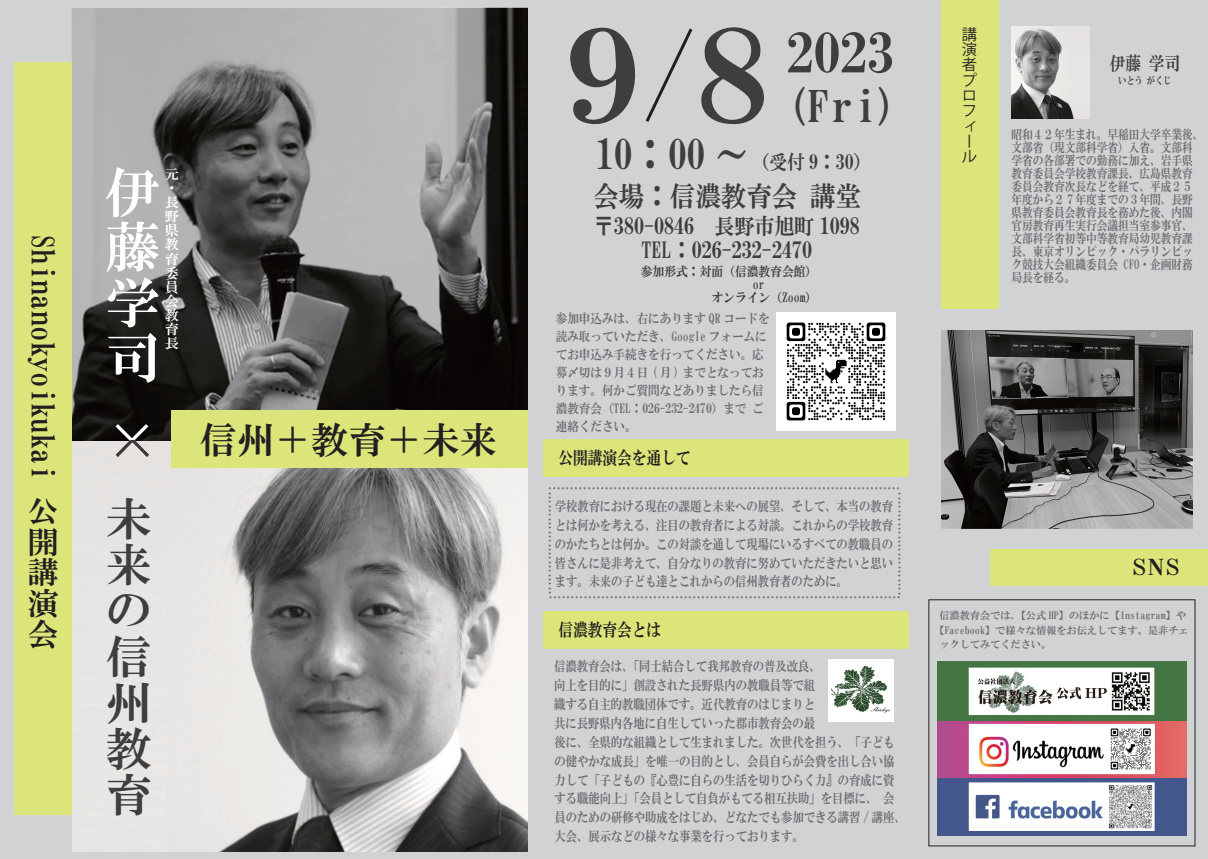
<style>
.page{position:relative;width:1208px;height:859px;background:#d1d2d4}
.page>*{position:absolute;margin:0;border:0;box-sizing:border-box;transform-origin:0 0}
.t1{font:130px "HG Mincho E";color:#3e3e3f}
.t2{font:55.3px/55.3px "HG Mincho E";color:#fff;text-align:justify}
.t3{font:53.5px "HG Mincho E";color:#3e3e3f}
.t4{font:46px/46px "HG Mincho E";color:#3e3e3f;text-align:justify}
.t5{font:43.6px "HG Mincho E";color:#3e3e3f;scale:1.09 1}
.t6{font:37.1px "HG Mincho E";color:#231f20}
.t7{font:30.8px/30.8px "HG Mincho E";color:#231f20;text-align:justify}
.t8{font:28px "HG Mincho E";color:#3e3e3f;scale:.91 1}
.t9{font:22.4px/23.8px "HG Mincho E";color:#3e3e3f;text-align:center;scale:.89 1}
.t10{font:22px "HG Mincho E";color:#231f20;scale:1.51 1}
.t11{font:19.8px "HG Mincho E";color:#3e3e3f;scale:.89 1}
.t12{font:19px "HG Mincho E";color:#3e3e3f;scale:.82 1}
.t13{font:17.9px "HG Mincho E";color:#231f20;scale:.82 1}
.t14{font:15.3px/15.3px "Koz Go Pr 6 N";color:#231f20}
.t15{font:14.1px/14.1px "HG Mincho E";color:#fff}
.t16{font:13.7px/18.9px "HG Mincho E";color:#6c6d70;scale:.83 1}
.t17{font:13.7px/18.9px "HG Mincho E";color:#6c6d70;text-align:justify;scale:.82 1}
.t18{font:13px/13px "HG Mincho E";color:#6c6d70;scale:.82 1}
.t19{font:13px/18px "HG Mincho E";color:#6c6d70;scale:.89 1}
.t20{font:13px/26px "HG Mincho E";color:#3e3e3f;text-align:right;scale:.91 1}
.t21{font:10.6px "HG Mincho E";color:#6c6d70;scale:.81 1}
.t22{font:10.5px "HG Mincho E";color:#6c6d70;scale:.83 1}
.t23{font:10.3px "HG Mincho E";color:#6c6d70}
.t24{font:10px "HG Mincho E";color:#3e3e3f;scale:.82 1}
.s1{font-size:40.5px}
</style>
<div class="page">
<img style="left:828px;top:660px;width:65px;height:62px">
<img style="left:777px;top:312px;width:118px;height:119px">
<div style="left:928px;top:599px;width:267px;height:247px;background:#d1d2d4"></div>
<img style="left:937px;top:661px;width:249px;height:175px">
<img style="left:72px;top:441px;width:456px;height:410px">
<img style="left:1011px;top:27px;width:78px;height:92px">
<img style="left:72px;top:8px;width:456px;height:433px">
<img style="left:941px;top:330px;width:251px;height:199px">
<div style="left:171px;top:410px;width:357px;height:57px;background:#dce57a"></div>
<div style="left:543px;top:611px;width:365px;height:38px;background:#dce57a"></div>
<div style="left:14px;top:63px;width:58px;height:752px;background:#dce57a"></div>
<div style="left:940px;top:0;width:58px;height:308px;background:#dce57a"></div>
<div style="left:543px;top:439px;width:365px;height:38px;background:#dce57a"></div>
<div style="left:990px;top:549px;width:218px;height:36px;background:#dce57a"></div>
<svg style="left:643px;top:25px;width:52px;height:100px;background:#c6c7c9"></svg>
<img style="left:106px;top:441px;width:45px;height:22px">
<h3 class="t7" style="left:58px;top:234px;width:248px;rotate:90deg">Shinanokyoikukai</h3>
<h3 class="t7" style="left:28px;top:495px;width:32px">公開講演会</h3>
<h2 class="t2" style="left:105px;top:164px;width:56px">伊藤学司</h2>
<p class="t15" style="left:165px;top:167px;width:15px">元・長野県教育委員会教育長</p>
<h2 class="t2" style="left:160px;top:413px;width:57px;rotate:90deg">×</h2>
<h3 class="t4" style="left:106px;top:495px;width:47px">未来の信州教育</h3>
<h3 class="t6" style="left:200px;top:421px;width:298px">信州＋教育＋未来</h3>
<h1 class="t1" style="left:538px;top:9px;width:262px">９８</h1>
<h3 class="t3" style="left:787px;top:26px;width:109px">2023</h3>
<h3 class="t5" style="left:782px;top:84px;width:111px">(Fri)</h3>
<h3 class="t11" style="left:596px;top:152px;width:311px"><span class="s1">10：00 ～</span>（受付 9：30）</h3>
<h3 class="t8" style="left:593px;top:182px;width:296px">会場：信濃教育会 講堂</h3>
<h3 class="t9" style="left:594px;top:214px;width:300px">〒380-0846　長野市旭町 1098<br>TEL：026-232-2470</h3>
<p class="t20" style="left:641px;top:258px;width:195px">参加形式：対面（信濃教育会館）オンライン（Zoom）</p>
<p class="t19" style="left:556px;top:309px;width:242px">参加申込みは、右にあります QR コードを読み取っていただき、Google フォームにてお申込み手続きを行ってください。応募〆切は９月４日 ( 月 ) までとなっております。何かご質問などありましたら信濃教育会（TEL：026-232-2470）まで ご連絡ください。</p>
<h3 class="t13" style="left:558px;top:449px;width:162px">公開講演会を通して</h3>
<p class="t22" style="left:548px;top:480px;width:431px">．．．．．．．．．．．．．．．．．．．．．．．．．．．．．．．．．．．．．．．．．．．．．．．．．．．．．．．．．．．．．．．．．．．．．．．．．．．．．．．．．</p>
<p class="t21" style="left:558px;top:492px;width:134px;rotate:90deg">．．．．．．．．．．．．．．．．．．．．．．．．</p>
<p class="t21" style="left:908px;top:492px;width:134px;rotate:90deg">．．．．．．．．．．．．．．．．．．．．．．．．</p>
<p class="t17" style="left:555px;top:496px;width:414px">学校教育における現在の課題と未来への展望、そして、本当の教育とは何かを考える、注目の教育者による対談。これからの学校教育のかたちとは何か。この対談を通して現場にいるすべての教職員の皆さんに是非考えて、自分なりの教育に努めていただきたいと思います。未来の子ども達とこれからの信州教育者のために。</p>
<p class="t22" style="left:549px;top:589px;width:431px">．．．．．．．．．．．．．．．．．．．．．．．．．．．．．．．．．．．．．．．．．．．．．．．．．．．．．．．．．．．．．．．．．．．．．．．．．．．．．．．．．</p>
<h3 class="t13" style="left:558px;top:621px;width:127px">信濃教育会とは</h3>
<p class="t16" style="left:554px;top:656px;width:322px">信濃教育会は、「同士結合して我邦教育の普及改良、向上を目的に」創設された長野県内の教職員等で組織する自主的教職団体です。近代教育のはじまりと共に長野県内各地に自生していった郡市教育会の最</p>
<p class="t16" style="left:554px;top:732px;width:425px">後に、全県的な組織として生まれました。次世代を担う、「子どもの健やかな成長」を唯一の目的とし、会員自らが会費を出し合い協力して「子どもの『心豊に自らの生活を切りひらく力』の育成に資する職能向上」「会員として自負がもてる相互扶助」を目標に、 会員のための研修や助成をはじめ、どなたでも参加できる講習 / 講座、大会、展示などの様々な事業を行っております。　　　　　　</p>
<p class="t14" style="left:962px;top:27px;width:17px">講演者プロフィール</p>
<h3 class="t12" style="left:1109px;top:53px;width:87px">伊藤 学司</h3>
<p class="t24" style="left:1118px;top:75px;width:67px">いとう がくじ</p>
<p class="t18" style="left:1011px;top:127px;width:236px">昭和４２年生まれ。早稲田大学卒業後、文部省（現文部科学省）入省。文部科学省の各部署での勤務に加え、岩手県教育委員会学校教育課長、広島県教育委員会教育次長などを経て、平成２５年度から２７年度までの３年間、長野県教育委員会教育長を務めた後、内閣官房教育再生実行会議担当室参事官、文部科学省初等中等教育局幼児教育課長、東京オリンピック・パラリンピック競技大会組織委員会 CFO・企画財務局長を経る。</p>
<h3 class="t10" style="left:1131px;top:556px;width:34px">SNS</h3>
<p class="t23" style="left:939px;top:610px;width:248px">信濃教育会では、【公式 HP】のほかに【Instagram】や</p>
<p class="t23" style="left:934px;top:625px;width:256px">【Facebook】で様々な情報をお伝えしてます。是非チェ</p>
<p class="t23" style="left:939px;top:639px;width:113px">ックしてみてください。</p>
</div>
